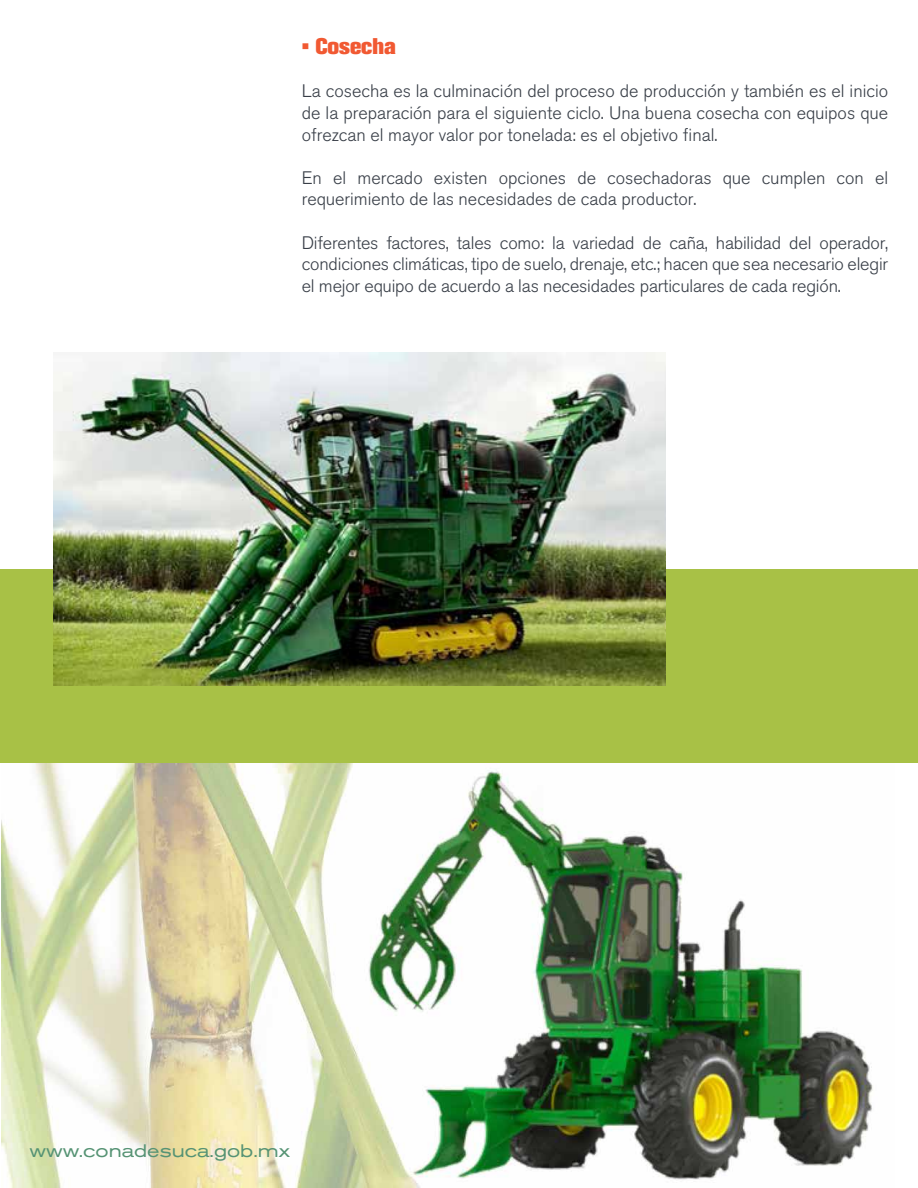
<style>
.page{position:relative;width:918px;height:1188px;background:#fff}
.page>*{position:absolute;margin:0;border:0;box-sizing:border-box;transform-origin:0 0}
.t1{font:800 22.5px "Akzidenz Grotesk BQ";color:#f15932}
.t2{font:300 18px/21.6px "Akzidenz Grotesk BQ";color:#383e47;text-align:justify}
.t3{font:expanded 18px "Akzidenz Grotesk BQ";color:#569374}
</style>
<div class="page">
<img style="left:1px;top:762px;width:893px;height:426px">
<div style="left:0;top:569px;width:918px;height:193px;background:#a8c146"></div>
<img style="left:53px;top:353px;width:612px;height:332px">
<p class="t1" style="left:302px;top:33px;width:96px">• Cosecha</p>
<p class="t2" style="left:302px;top:81px;width:588px">La cosecha es la culminación del proceso de producción y también es el inicio de la preparación para el siguiente ciclo. Una buena cosecha con equipos que ofrezcan el mayor valor por tonelada: es el objetivo final.</p>
<p class="t2" style="left:302px;top:167px;width:588px">En el mercado existen opciones de cosechadoras que cumplen con el requerimiento de las necesidades de cada productor.</p>
<p class="t2" style="left:302px;top:232px;width:588px">Diferentes factores, tales como: la variedad de caña, habilidad del operador, condiciones climáticas, tipo de suelo, drenaje, etc.; hacen que sea necesario elegir el mejor equipo de acuerdo a las necesidades particulares de cada región.</p>
<p class="t3" style="left:30px;top:1140px;width:262px">www.conadesuca.gob.mx</p>
</div>
